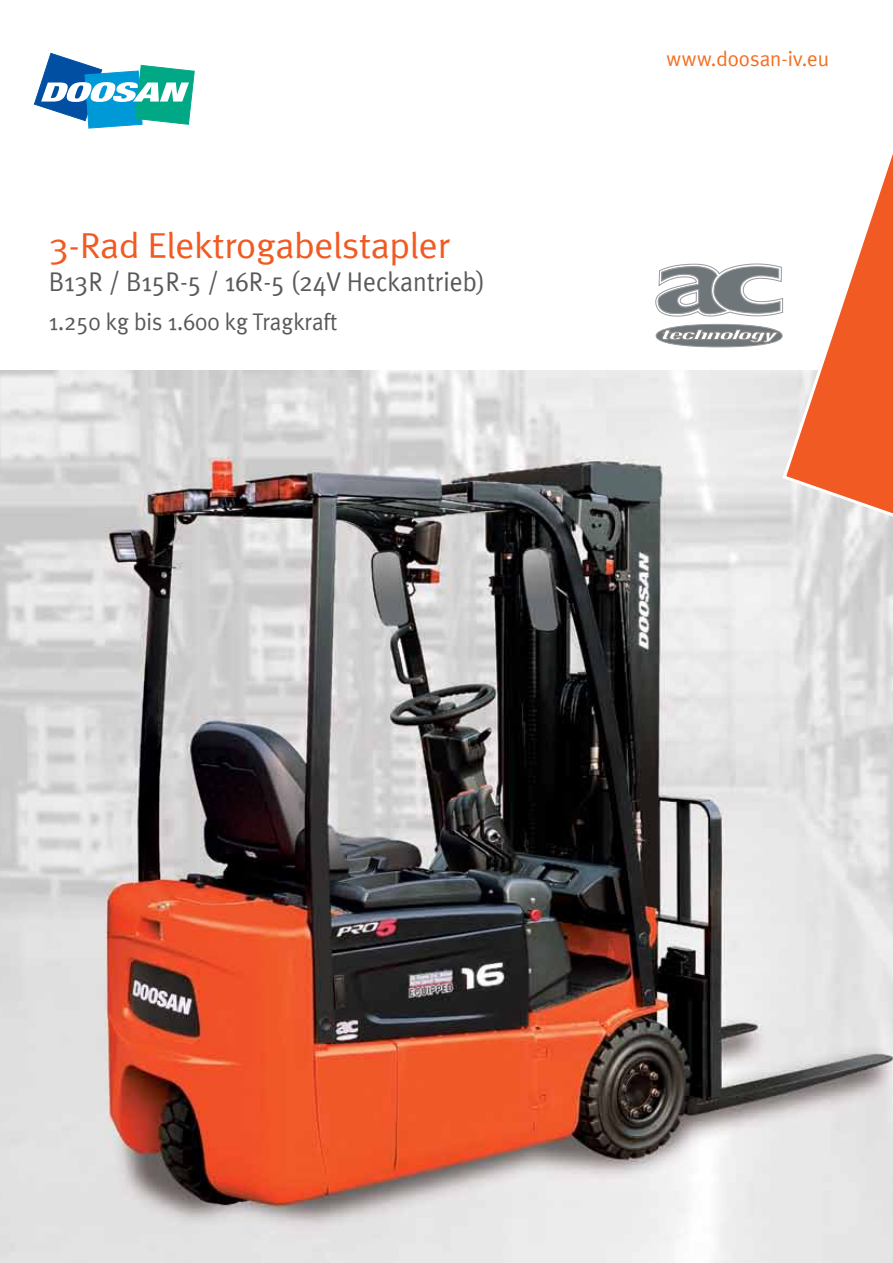
<style>
.page{position:relative;width:893px;height:1263px;background:#fff}
.page>*{position:absolute;margin:0;border:0;box-sizing:border-box;transform-origin:0 0}
.t1{font:36px "Meta Plus";letter-spacing:-.01em;color:#f15a22;scale:1.05 1}
.t2{font:27px "Meta Plus";color:#58595b;scale:.95 1}
.t3{font:24px "Meta Plus";color:#58595b;scale:.95 1}
.t4{font:21px "Meta Plus";color:#f36f21}
</style>
<div class="page">
<svg style="left:34px;top:53px;width:160px;height:75px"></svg>
<img style="left:0;top:370px;width:893px;height:893px">
<svg style="left:656px;top:263px;width:125px;height:252px"></svg>
<svg style="left:781px;top:154px;width:112px;height:373px"></svg>
<h1 class="t1" style="left:49px;top:225px;width:384px">3-Rad Elektrogabelstapler</h1>
<p class="t2" style="left:49px;top:266px;width:461px">B13R / B15R-5 / 16R-5 (24V Heckantrieb)</p>
<p class="t3" style="left:49px;top:308px;width:306px">1.250 kg bis 1.600 kg Tragkraft</p>
<p class="t4" style="left:666px;top:46px;width:164px">www.doosan-iv.eu</p>
</div>
